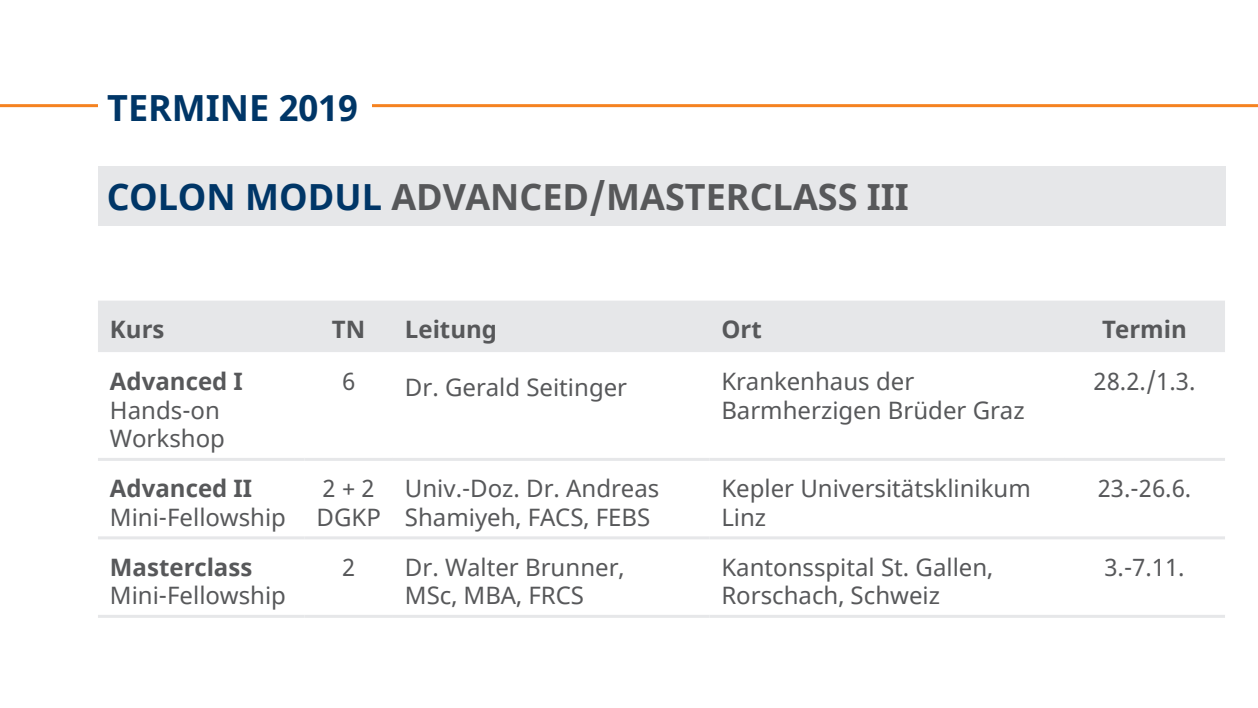
<style>
.page{position:relative;width:1258px;height:708px;background:#fff}
.page>*{position:absolute;margin:0;border:0;box-sizing:border-box;transform-origin:0 0}
.t1{font:700 36px "Noto Sans";color:#57585a}
.t2{font:700 36px "Noto Sans";color:#003667}
.t3{font:24px/28.8px "Noto Sans";color:#57585a}
.t4{font:700 24px "Noto Sans";color:#57585a}
.s1{color:#003667}
.s2{font-weight:700}
</style>
<div class="page">
<hr style="left:0;top:104px;width:1258px;height:3px;background:#f58220">
<div style="left:98px;top:82px;width:273px;height:47px;background:#fff"></div>
<div style="left:98px;top:166px;width:1127px;height:59px;background:#e6e7e9"></div>
<div style="left:98px;top:301px;width:1127px;height:51px;background:#e6e7e9"></div>
<hr style="left:98px;top:458px;width:206px;height:3px;background:#e6e7e9">
<hr style="left:304px;top:458px;width:89px;height:3px;background:#e6e7e9">
<hr style="left:393px;top:458px;width:316px;height:3px;background:#e6e7e9">
<hr style="left:709px;top:458px;width:355px;height:3px;background:#e6e7e9">
<hr style="left:1064px;top:458px;width:161px;height:3px;background:#e6e7e9">
<hr style="left:98px;top:536px;width:206px;height:3px;background:#e6e7e9">
<hr style="left:304px;top:536px;width:89px;height:3px;background:#e6e7e9">
<hr style="left:393px;top:536px;width:316px;height:3px;background:#e6e7e9">
<hr style="left:709px;top:536px;width:355px;height:3px;background:#e6e7e9">
<hr style="left:1064px;top:536px;width:161px;height:3px;background:#e6e7e9">
<hr style="left:98px;top:615px;width:206px;height:3px;background:#e6e7e9">
<hr style="left:304px;top:615px;width:89px;height:3px;background:#e6e7e9">
<hr style="left:393px;top:615px;width:316px;height:3px;background:#e6e7e9">
<hr style="left:709px;top:615px;width:355px;height:3px;background:#e6e7e9">
<hr style="left:1064px;top:615px;width:161px;height:3px;background:#e6e7e9">
<p class="t2" style="left:107px;top:82px;width:252px">TERMINE 2019</p>
<p class="t1" style="left:107px;top:171px;width:804px"><span class="s1">COLON MODUL</span> ADVANCED/MASTERCLASS III</p>
<p class="t4" style="left:110px;top:312px;width:56px">Kurs</p>
<p class="t4" style="left:332px;top:312px;width:35px">TN</p>
<p class="t4" style="left:405px;top:312px;width:94px">Leitung</p>
<p class="t4" style="left:721px;top:312px;width:42px">Ort</p>
<p class="t4" style="left:1102px;top:312px;width:86px">Termin</p>
<p class="t3" style="left:110px;top:367px;width:134px"><span class="s2">Advanced I<br></span>Hands-on<br>Workshop</p>
<p class="t3" style="left:342px;top:367px;width:15px">6</p>
<p class="t3" style="left:405px;top:374px;width:224px">Dr. Gerald Seitinger</p>
<p class="t3" style="left:721px;top:367px;width:305px">Krankenhaus der<br>Barmherzigen Brüder Graz</p>
<p class="t3" style="left:1093px;top:367px;width:104px">28.2./1.3.</p>
<p class="t3" style="left:110px;top:475px;width:177px"><span class="s2">Advanced II<br></span>Mini-Fellowship</p>
<p class="t3" style="left:316px;top:475px;width:66px">2 + 2<br>DGKP</p>
<p class="t3" style="left:405px;top:475px;width:256px">Univ.-Doz. Dr. Andreas<br>Shamiyeh, FACS, FEBS</p>
<p class="t3" style="left:721px;top:475px;width:311px">Kepler Universitätsklinikum<br>Linz</p>
<p class="t3" style="left:1097px;top:475px;width:95px">23.-26.6.</p>
<p class="t3" style="left:110px;top:553px;width:177px"><span class="s2">Masterclass<br></span>Mini-Fellowship</p>
<p class="t3" style="left:342px;top:553px;width:15px">2</p>
<p class="t3" style="left:405px;top:553px;width:221px">Dr. Walter Brunner,<br>MSc, MBA, FRCS</p>
<p class="t3" style="left:721px;top:553px;width:273px">Kantonsspital St. Gallen,<br>Rorschach, Schweiz</p>
<p class="t3" style="left:1104px;top:553px;width:82px">3.-7.11.</p>
</div>
